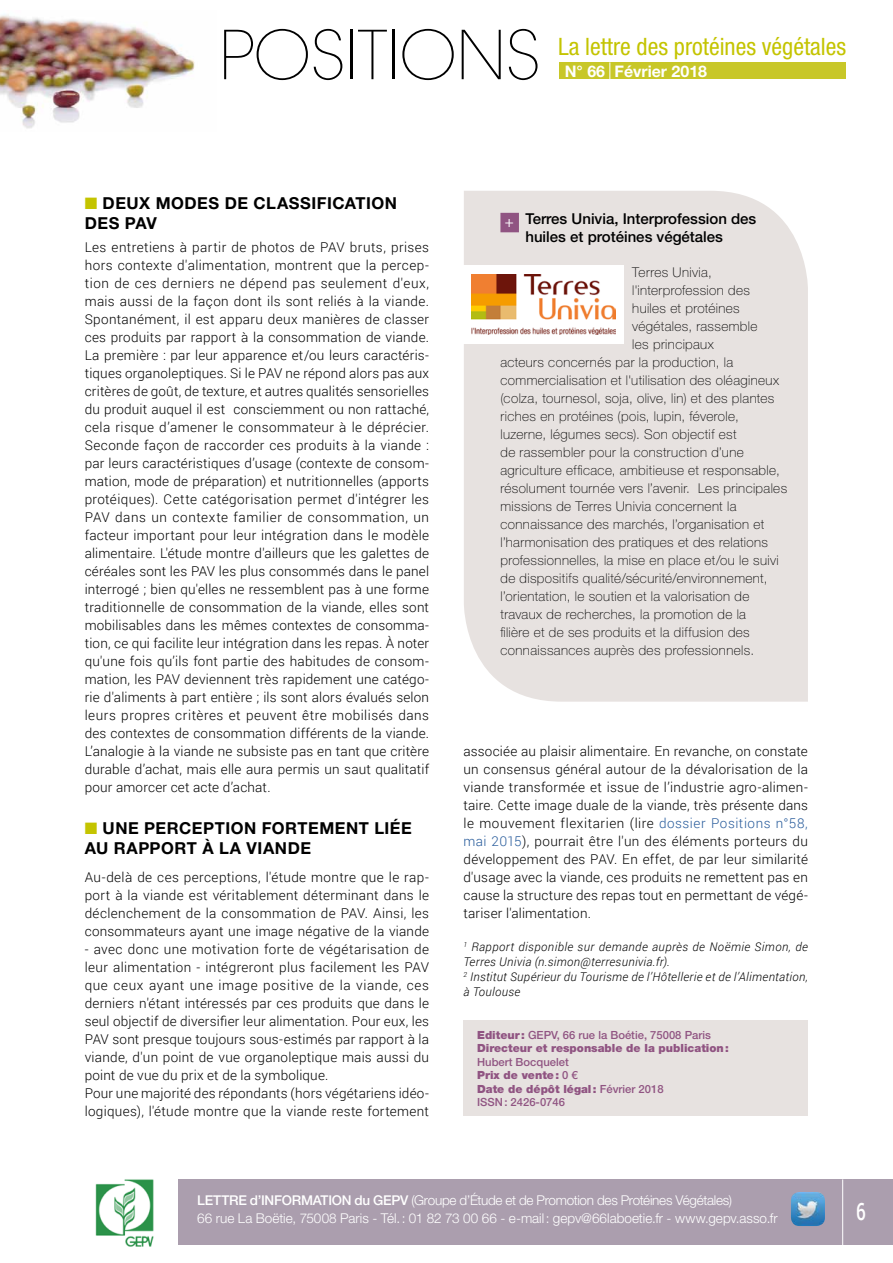
<style>
.page{position:relative;width:893px;height:1263px;background:#fff}
.page>*{position:absolute;margin:0;border:0;box-sizing:border-box;transform-origin:0 0}
.t1{font:200 66.75px "ITC Avant Garde Std";color:#000}
.t2{font:condensed 24px "Helvetica Neue LT Std";color:#c4c400}
.t3{font:500 24px "Roboto";color:#fff;scale:.71 1}
.t4{font:700 16.5px/19.8px "Helvetica Neue LT Std";letter-spacing:.03em;color:#000}
.t5{font:700 15.9px "Helvetica Neue LT Std";color:#fff}
.t6{font:500 15px/18px "Helvetica Neue LT Std";color:#000}
.t7{font:300 13.5px/18px "Roboto";letter-spacing:.015em;color:#000;text-align:justify}
.t8{font:100 13.5px "Helvetica Neue LT Std";letter-spacing:.03em;color:#000}
.t9{font:300 13.5px/18px "Helvetica Neue LT Std";letter-spacing:-.015em;color:#fff}
.t10{font:italic 300 12px/15px "Roboto";letter-spacing:.03em;color:#000}
.t11{font:900 11.25px/13.5px "Helvetica Neue LT Std";color:#905482}
.t12{font:500 11.25px/13.5px "Helvetica Neue LT Std";color:#905482}
.s1{color:#c4c400}
.s2{font-family:"Myriad Pro";font-weight:400;color:#fff}
.s3{color:#275b9b}
.s4{font-weight:500}
.s5{font-weight:900}
</style>
<div class="page">
<div style="left:559px;top:62px;width:287px;height:17px;background:#c8c728"></div>
<svg style="left:610px;top:62px;width:1px;height:17px"></svg>
<img style="left:0;top:14px;width:195px;height:115px">
<div style="left:179px;top:1179px;width:714px;height:66px;background:#ab9eae"></div>
<hr style="left:842px;top:1179px;width:1px;height:84px;background:#fff">
<img style="left:791px;top:1192px;width:34px;height:34px">
<img style="left:95px;top:1179px;width:59px;height:67px">
<div style="left:463px;top:1020px;width:345px;height:95px;background:#e7e2e0"></div>
<div style="left:464px;top:191px;width:344px;height:511px;background:#e7e2e0"></div>
<div style="left:500px;top:213px;width:19px;height:19px;background:#905482"></div>
<div style="left:463px;top:265px;width:161px;height:79px;background:#fff"></div>
<img style="left:472px;top:274px;width:143px;height:61px">
<h1 class="t1" style="left:220px;top:16px;width:322px">POSITIONS</h1>
<h2 class="t2" style="left:558px;top:32px;width:290px">La lettre des protéines végétales</h2>
<p class="t5" style="left:565px;top:62px;width:144px">N° 66 Février 2018</p>
<p class="t4" style="left:85px;top:193px;width:314px"><span class="s1">■</span> DEUX MODES DE CLASSIFICATION<br>DES PAV</p>
<p class="t7" style="left:85px;top:238px;width:346px">Les entretiens à partir de photos de PAV bruts, prises hors contexte d'alimentation, montrent que la percep&shy;tion de ces derniers ne dépend pas seulement d'eux, mais aussi de la façon dont ils sont reliés à la viande.<br>Spontanément, il est apparu deux manières de classer ces produits par rapport à la consommation de viande.<br>La première : par leur apparence et/ou leurs caractéris&shy;tiques organoleptiques. Si le PAV ne répond alors pas aux critères de goût, de texture, et autres qualités sensorielles du produit auquel il est consciemment ou non rattaché, cela risque d’amener le consommateur à le déprécier.<br>Seconde façon de raccorder ces produits à la viande : par leurs caractéristiques d’usage (contexte de consom&shy;mation, mode de préparation) et nutritionnelles (apports protéiques). Cette catégorisation permet d'intégrer les PAV dans un contexte familier de consommation, un facteur important pour leur intégration dans le modèle alimentaire. L'étude montre d'ailleurs que les galettes de céréales sont les PAV les plus consommés dans le panel interrogé ; bien qu'elles ne ressemblent pas à une forme traditionnelle de consommation de la viande, elles sont mobilisables dans les mêmes contextes de consomma&shy;tion, ce qui facilite leur intégration dans les repas. À noter qu'une fois qu’ils font partie des habitudes de consom&shy;mation, les PAV deviennent très rapidement une catégo&shy;rie d'aliments à part entière ; ils sont alors évalués selon leurs propres critères et peuvent être mobilisés dans des contextes de consommation différents de la viande.<br>L’analogie à la viande ne subsiste pas en tant que critère durable d’achat, mais elle aura permis un saut qualitatif pour amorcer cet acte d’achat.</p>
<p class="t4" style="left:85px;top:818px;width:329px"><span class="s1">■</span> UNE PERCEPTION FORTEMENT LIÉE<br>AU RAPPORT À LA VIANDE</p>
<p class="t7" style="left:85px;top:868px;width:346px">Au-delà de ces perceptions, l'étude montre que le rap&shy;port à la viande est véritablement déterminant dans le déclenchement de la consommation de PAV. Ainsi, les consommateurs ayant une image négative de la viande</p>
<p class="t7" style="left:85px;top:940px;width:346px;text-align:left">- avec donc une motivation forte de végétarisation de leur alimentation - intégreront plus facilement les PAV que ceux ayant une image positive de la viande, ces derniers n'étant intéressés par ces produits que dans le seul objectif de diversifier leur alimentation. Pour eux, les PAV sont presque toujours sous-estimés par rapport à la viande, d'un point de vue organoleptique mais aussi du point de vue du prix et de la symbolique.<br>Pour une majorité des répondants (hors végétariens idéo&shy;logiques), l'étude montre que la viande reste fortement</p>
<p class="t6" style="left:525px;top:209px;width:232px;text-indent:-21px"><span class="s2">+</span> Terres Univia, Interprofession des huiles et protéines végétales</p>
<p class="t8" style="left:632px;top:265px;width:81px">Terres Univia,</p>
<p class="t8" style="left:632px;top:283px;width:119px">l'interprofession des</p>
<p class="t8" style="left:632px;top:301px;width:109px">huiles et protéines</p>
<p class="t8" style="left:632px;top:319px;width:127px">végétales, rassemble</p>
<p class="t8" style="left:632px;top:337px;width:83px">les principaux</p>
<p class="t8" style="left:500px;top:355px;width:234px">acteurs concernés par la production, la</p>
<p class="t8" style="left:500px;top:373px;width:280px">commercialisation et l'utilisation des oléagineux</p>
<p class="t8" style="left:500px;top:391px;width:275px">(colza, tournesol, soja, olive, lin) et des plantes</p>
<p class="t8" style="left:500px;top:409px;width:240px">riches en protéines (pois, lupin, féverole,</p>
<p class="t8" style="left:500px;top:427px;width:238px">luzerne, légumes secs). Son objectif est</p>
<p class="t8" style="left:500px;top:445px;width:245px">de rassembler pour la construction d’une</p>
<p class="t8" style="left:500px;top:463px;width:281px">agriculture efficace, ambitieuse et responsable,</p>
<p class="t8" style="left:500px;top:481px;width:288px">résolument tournée vers l’avenir. Les principales</p>
<p class="t8" style="left:500px;top:499px;width:237px">missions de Terres Univia concernent la</p>
<p class="t8" style="left:500px;top:517px;width:265px">connaissance des marchés, l’organisation et</p>
<p class="t8" style="left:500px;top:535px;width:269px">l’harmonisation des pratiques et des relations</p>
<p class="t8" style="left:500px;top:553px;width:280px">professionnelles, la mise en place et/ou le suivi</p>
<p class="t8" style="left:500px;top:571px;width:268px">de dispositifs qualité/sécurité/environnement,</p>
<p class="t8" style="left:500px;top:589px;width:250px">l’orientation, le soutien et la valorisation de</p>
<p class="t8" style="left:500px;top:607px;width:247px">travaux de recherches, la promotion de la</p>
<p class="t8" style="left:500px;top:625px;width:251px">filière et de ses produits et la diffusion des</p>
<p class="t8" style="left:500px;top:643px;width:255px">connaissances auprès des professionnels.</p>
<p class="t7" style="left:463px;top:742px;width:346px">associée au plaisir alimentaire. En revanche, on constate un consensus général autour de la dévalorisation de la viande transformée et issue de l’industrie agro-alimen&shy;taire. Cette image duale de la viande, très présente dans le mouvement flexitarien (lire <span class="s3">dossier Positions n°58, mai 2015</span>), pourrait être l'un des éléments porteurs du développement des PAV. En effet, de par leur similarité d'usage avec la viande, ces produits ne remettent pas en cause la structure des repas tout en permettant de végé&shy;tariser l'alimentation.</p>
<p class="t10" style="left:463px;top:939px;width:346px"><sup>1</sup> Rapport disponible sur demande auprès de Noëmie Simon, de Terres Univia (n.simon@terresunivia.fr).<br><sup>2</sup> Institut Supérieur du Tourisme de l’Hôtellerie et de l’Alimentation, à Toulouse</p>
<p class="t11" style="left:477px;top:1028px;width:253px">Editeur : <span class="s4">GEPV, 66 rue la Boétie, 75008 Paris<br></span>Directeur et responsable de la publication:</p>
<p class="t12" style="left:477px;top:1055px;width:188px">Hubert Bocquelet<br><span class="s5">Prix de vente:</span> 0 €<br><span class="s5">Date de dépôt légal:</span> Février 2018<br>ISSN: 2426-0746</p>
<p class="t9" style="left:197px;top:1191px;width:582px"><span class="s4">LETTRE d’INFORMATION du GEPV</span> (Groupe d’Étude et de Promotion des Protéines Végétales)<br>66 rue La Boëtie, 75008 Paris - Tél.: 01 82 73 00 66 - e-mail: gepv@66laboetie.fr - www.gepv.asso.fr</p>
<h2 class="t3" style="left:856px;top:1195px;width:15px">6</h2>
</div>
